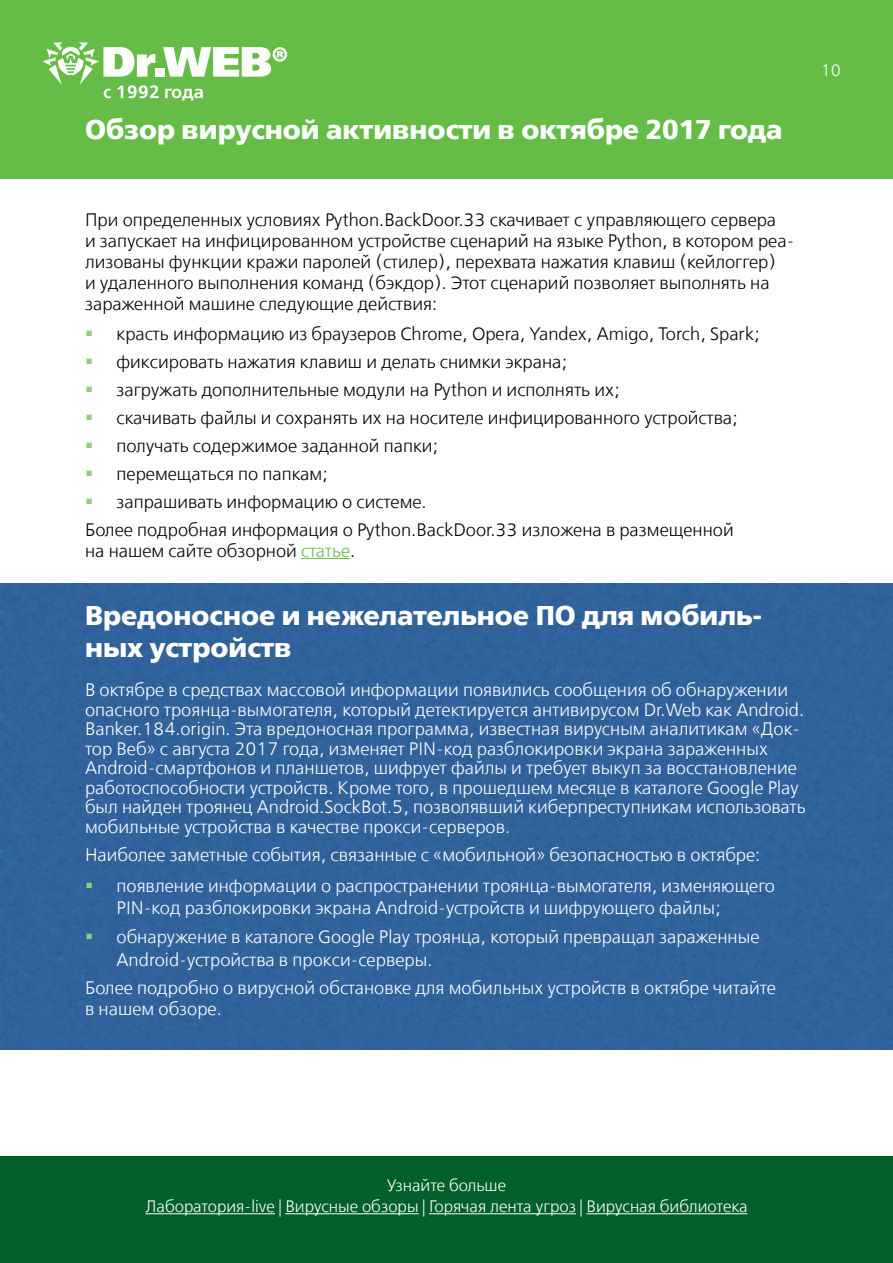
<style>
.page{position:relative;width:893px;height:1263px;background:#fff}
.page>*{position:absolute;margin:0;border:0;box-sizing:border-box;transform-origin:0 0}
.t1{font:27px/32.4px "Free Set Bold C";color:#fff}
.t2{font:18px/19.5px "Free Set Light C";color:#fff}
.t3{font:18px/21px "Free Set Light C";color:#000}
.t4{font:16.5px/21.6px "Free Set Light C";color:#fff;text-align:center}
.s1{color:#95cc79}
.s2{color:#65bc46}
</style>
<div class="page">
<div style="left:0;top:0;width:893px;height:179px;background:#65bc46"></div>
<svg style="left:43px;top:43px;width:244px;height:58px"></svg>
<div style="left:0;top:1157px;width:893px;height:106px;background:#005f2a"></div>
<hr style="left:145px;top:1213px;width:130px;height:1px;background:#fff">
<hr style="left:285px;top:1213px;width:134px;height:1px;background:#fff">
<hr style="left:429px;top:1213px;width:147px;height:1px;background:#fff">
<hr style="left:586px;top:1213px;width:161px;height:1px;background:#fff">
<div style="left:0;top:584px;width:893px;height:465px;background:#30629b"></div>
<hr style="left:301px;top:558px;width:49px;height:1px;background:#65bc46">
<h1 class="t1" style="left:85px;top:114px;width:699px">Обзор вирусной активности в октябре 2017 года</h1>
<p class="t4" style="left:821px;top:61px;width:22px">10</p>
<p class="t3" style="left:85px;top:210px;width:711px">При определенных условиях Python.BackDoor.33 скачивает с управляющего сервера<br>и запускает на инфицированном устройстве сценарий на языке Python, в котором реа&shy;лизованы функции кражи паролей (стилер), перехвата нажатия клавиш (кейлоггер)<br>и удаленного выполнения команд (бэкдор). Этот сценарий позволяет выполнять на зараженной машине следующие действия:</p>
<p class="t3" style="left:85px;top:325px;width:676px"><span class="s1">▪</span> красть информацию из браузеров Chrome, Opera, Yandex, Amigo, Torch, Spark;</p>
<p class="t3" style="left:85px;top:353px;width:484px"><span class="s1">▪</span> фиксировать нажатия клавиш и делать снимки экрана;</p>
<p class="t3" style="left:85px;top:381px;width:536px"><span class="s1">▪</span> загружать дополнительные модули на Python и исполнять их;</p>
<p class="t3" style="left:85px;top:409px;width:654px"><span class="s1">▪</span> скачивать файлы и сохранять их на носителе инфицированного устройства;</p>
<p class="t3" style="left:85px;top:436px;width:355px"><span class="s1">▪</span> получать содержимое заданной папки;</p>
<p class="t3" style="left:85px;top:464px;width:244px"><span class="s1">▪</span> перемещаться по папкам;</p>
<p class="t3" style="left:85px;top:489px;width:650px;line-height:27.5px"><span class="s1">▪</span> запрашивать информацию о системе.<br>Более подробная информация о Python.BackDoor.33 изложена в размещенной</p>
<p class="t3" style="left:85px;top:541px;width:272px">на нашем сайте обзорной <span class="s2">статье</span>.</p>
<h1 class="t1" style="left:85px;top:599px;width:678px">Вредоносное и нежелательное ПО для мобиль&shy;ных устройств</h1>
<p class="t2" style="left:85px;top:681px;width:722px">В октябре в средствах массовой информации появились сообщения об обнаружении опасного троянца-вымогателя, который детектируется антивирусом Dr.Web как Android.<br>Banker.184.origin. Эта вредоносная программа, известная вирусным аналитикам «Док&shy;тор Веб» с августа 2017 года, изменяет PIN-код разблокировки экрана зараженных Android-смартфонов и планшетов, шифрует файлы и требует выкуп за восстановление работоспособности устройств. Кроме того, в прошедшем месяце в каталоге Google Play был найден троянец Android.SockBot.5, позволявший киберпреступникам использовать мобильные устройства в качестве прокси-серверов.</p>
<p class="t2" style="left:85px;top:845px;width:677px">Наиболее заметные события, связанные с «мобильной» безопасностью в октябре:</p>
<p class="t2" style="left:117px;top:875px;width:660px;line-height:22.5px;text-indent:-32px"><span class="s1">▪</span> появление информации о распространении троянца-вымогателя, изменяющего<br>PIN-код разблокировки экрана Android-устройств и шифрующего файлы;</p>
<p class="t2" style="left:117px;top:926px;width:644px;line-height:22.5px;text-indent:-32px"><span class="s1">▪</span> обнаружение в каталоге Google Play троянца, который превращал зараженные<br>Android-устройства в прокси-серверы.</p>
<p class="t2" style="left:85px;top:977px;width:692px;line-height:21.6px">Более подробно о вирусной обстановке для мобильных устройств в октябре читайте в нашем обзоре.</p>
<p class="t4" style="left:145px;top:1175px;width:604px">Узнайте больше<br>Лаборатория-live | Вирусные обзоры | Горячая лента угроз | Вирусная библиотека</p>
</div>
